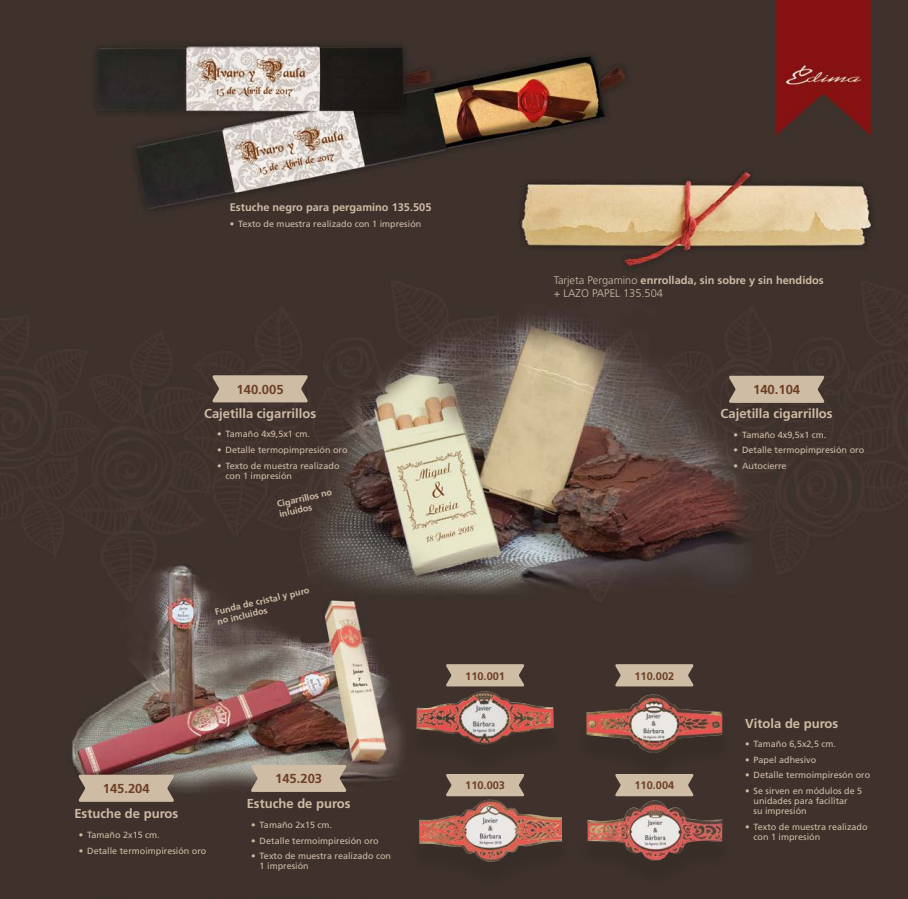
<style>
.page{position:relative;width:908px;height:899px;background:#fff}
.page>*{position:absolute;margin:0;border:0;box-sizing:border-box;transform-origin:0 0}
.t1{font:700 13px "Frutiger";color:#cebca5}
.t2{font:700 13px "Frutiger";color:#6d3f23}
.t3{font:300 11px/13.2px "Frutiger";color:#cebca5}
.t4{font:700 11px "Frutiger";color:#cebca5}
.t5{font:700 11px "Frutiger";color:#6d3f23}
.t6{font:9px/10px "Frutiger";color:#cebca5}
.t7{font:700 9px/10px "Frutiger";color:#cebca5}
.s1{font-weight:700}
</style>
<div class="page">
<img style="left:0;top:0;width:907px;height:899px">
<div style="left:406px;top:700px;width:157px;height:72px;background:#3e312b"></div>
<img style="left:416px;top:691px;width:137px;height:53px">
<div style="left:576px;top:703px;width:156px;height:78px;background:#3e312b"></div>
<img style="left:586px;top:694px;width:136px;height:58px">
<div style="left:409px;top:808px;width:163px;height:82px;background:#3f322c"></div>
<img style="left:419px;top:799px;width:142px;height:62px">
<div style="left:577px;top:809px;width:155px;height:80px;background:#3f322c"></div>
<img style="left:587px;top:800px;width:135px;height:61px">
<svg style="left:445px;top:664px;width:79px;height:22px;background:#c2b09b"></svg>
<svg style="left:445px;top:774px;width:79px;height:22px;background:#c3b29c"></svg>
<svg style="left:614px;top:664px;width:79px;height:22px;background:#c2b09b"></svg>
<svg style="left:614px;top:774px;width:79px;height:22px;background:#c3b29c"></svg>
<svg style="left:78px;top:774px;width:96px;height:27px;background:#c1b09a"></svg>
<svg style="left:251px;top:764px;width:95px;height:28px;background:#c6b59f"></svg>
<svg style="left:728px;top:376px;width:96px;height:27px;background:#c3b29c"></svg>
<svg style="left:212px;top:375px;width:96px;height:27px;background:#c2b19b"></svg>
<p class="t4" style="left:230px;top:201px;width:203px">Estuche negro para pergamino 135.505</p>
<p class="t6" style="left:230px;top:218px;width:193px">• Texto de muestra realizado con 1 impresión</p>
<p class="t3" style="left:553px;top:274px;width:271px">Tarjeta Pergamino <span class="s1">enrrollada, sin sobre y sin hendidos </span>+ LAZO PAPEL 135.504</p>
<h1 class="t2" style="left:236px;top:382px;width:48px">140.005</h1>
<h1 class="t2" style="left:752px;top:382px;width:48px">140.104</h1>
<h1 class="t1" style="left:204px;top:405px;width:113px">Cajetilla cigarrillos</h1>
<h1 class="t1" style="left:720px;top:406px;width:113px">Cajetilla cigarrillos</h1>
<p class="t6" style="left:217px;top:429px;width:94px">• Tamaño 4x9,5x1 cm.</p>
<p class="t6" style="left:217px;top:445px;width:132px">• Detalle termopimpresión oro</p>
<p class="t6" style="left:225px;top:460px;width:115px;text-indent:-9px">• Texto de muestra realizado con 1 impresión</p>
<p class="t7" style="left:276px;top:499px;width:58px;rotate:-13deg">Cigarrillos no inluidos</p>
<p class="t7" style="left:214px;top:607px;width:98px;rotate:-13deg">Funda de cristal y puro no incluidos</p>
<p class="t5" style="left:465px;top:669px;width:41px">110.001</p>
<p class="t6" style="left:733px;top:429px;width:94px">• Tamaño 4x9,5x1 cm.</p>
<p class="t6" style="left:733px;top:445px;width:132px">• Detalle termopimpresión oro</p>
<p class="t6" style="left:733px;top:461px;width:55px">• Autocierre</p>
<p class="t5" style="left:634px;top:669px;width:41px">110.002</p>
<h1 class="t1" style="left:744px;top:715px;width:95px">Vitola de puros</h1>
<p class="t6" style="left:744px;top:739px;width:92px">• Tamaño 6,5x2,5 cm.</p>
<p class="t6" style="left:744px;top:754px;width:73px">• Papel adhesivo</p>
<p class="t6" style="left:744px;top:770px;width:127px">• Detalle termoimpiresón oro</p>
<p class="t6" style="left:753px;top:786px;width:110px;text-indent:-9px">• Se sirven en módulos de 5 unidades para facilitar<br>su impresión</p>
<p class="t6" style="left:744px;top:821px;width:124px">• Texto de muestra realizado</p>
<h1 class="t2" style="left:275px;top:771px;width:48px">145.203</h1>
<p class="t5" style="left:465px;top:779px;width:41px">110.003</p>
<p class="t5" style="left:634px;top:779px;width:41px">110.004</p>
<h1 class="t2" style="left:103px;top:781px;width:48px">145.204</h1>
<h1 class="t1" style="left:246px;top:795px;width:105px">Estuche de puros</h1>
<h1 class="t1" style="left:74px;top:805px;width:105px">Estuche de puros</h1>
<p class="t6" style="left:251px;top:819px;width:82px">• Tamaño 2x15 cm.</p>
<p class="t6" style="left:251px;top:835px;width:129px">• Detalle termoimpiresión oro</p>
<p class="t6" style="left:259px;top:851px;width:133px;text-indent:-9px">• Texto de muestra realizado con<br>1 impresión</p>
<p class="t6" style="left:79px;top:829px;width:82px">• Tamaño 2x15 cm.</p>
<p class="t6" style="left:753px;top:831px;width:68px">con 1 impresión</p>
<p class="t6" style="left:79px;top:845px;width:129px">• Detalle termoimpiresión oro</p>
</div>
